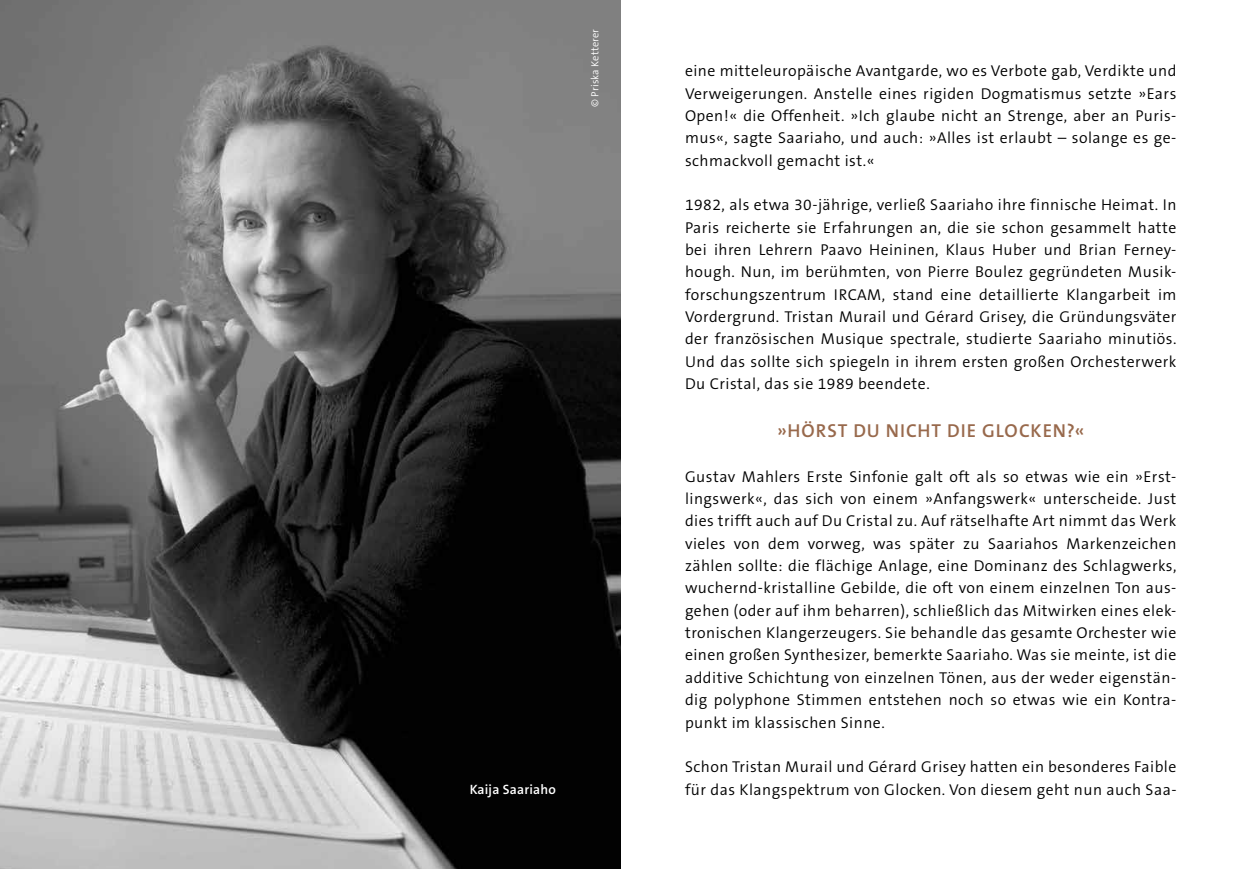
<style>
.page{position:relative;width:1241px;height:869px;background:#fff}
.page>*{position:absolute;margin:0;border:0;box-sizing:border-box;transform-origin:0 0}
.t1{font:600 18.9px "The Sans B W6";letter-spacing:.05em;color:#98694c}
.t2{font:300 15.75px/22.4px "The Sans B W4";letter-spacing:.03em;color:#000;text-align:justify}
.t3{font:600 13.65px "The Sans B W6";letter-spacing:.015em;color:#fff}
.t4{font:300 10.5px "The Sans B W4";letter-spacing:.015em;color:#fff}
</style>
<div class="page">
<img style="left:0;top:0;width:620px;height:868px">
<p class="t4" style="left:588px;top:107px;width:80px;rotate:-90deg">© Priska Ketterer</p>
<p class="t3" style="left:469px;top:780px;width:88px">Kaija Saariaho</p>
<p class="t2" style="left:685px;top:60px;width:493px">eine mitteleuropäische Avantgarde, wo es Verbote gab, Verdikte und Verweigerungen. Anstelle eines rigiden Dogmatismus setzte »Ears Open!« die Offenheit. »Ich glaube nicht an Strenge, aber an Puris&shy;mus«, sagte Saariaho, und auch: »Alles ist erlaubt – solange es ge&shy;schmackvoll gemacht ist.«</p>
<p class="t2" style="left:685px;top:194px;width:493px">1982, als etwa 30-jährige, verließ Saariaho ihre finnische Heimat. In Paris reicherte sie Erfahrungen an, die sie schon gesammelt hatte bei ihren Lehrern Paavo Heininen, Klaus Huber und Brian Ferney&shy;hough. Nun, im berühmten, von Pierre Boulez gegründeten Musik&shy;forschungszentrum IRCAM, stand eine detaillierte Klangarbeit im Vordergrund. Tristan Murail und Gérard Grisey, die Gründungsväter der französischen Musique spectrale, studierte Saariaho minutiös.<br>Und das sollte sich spiegeln in ihrem ersten großen Orchesterwerk Du Cristal, das sie 1989 beendete.</p>
<p class="t1" style="left:776px;top:418px;width:309px">»HÖRST DU NICHT DIE GLOCKEN?«</p>
<p class="t2" style="left:685px;top:465px;width:493px">Gustav Mahlers Erste Sinfonie galt oft als so etwas wie ein »Erst&shy;lingswerk«, das sich von einem »Anfangswerk« unterscheide. Just dies trifft auch auf Du Cristal zu. Auf rätselhafte Art nimmt das Werk vieles von dem vorweg, was später zu Saariahos Markenzeichen zählen sollte: die flächige Anlage, eine Dominanz des Schlagwerks, wuchernd-kristalline Gebilde, die oft von einem einzelnen Ton aus&shy;gehen (oder auf ihm beharren), schließlich das Mitwirken eines elek&shy;tronischen Klangerzeugers. Sie behandle das gesamte Orchester wie einen großen Synthesizer, bemerkte Saariaho. Was sie meinte, ist die additive Schichtung von einzelnen Tönen, aus der weder eigenstän&shy;dig polyphone Stimmen entstehen noch so etwas wie ein Kontra&shy;punkt im klassischen Sinne.</p>
<p class="t2" style="left:685px;top:755px;width:493px">Schon Tristan Murail und Gérard Grisey hatten ein besonderes Faible für das Klangspektrum von Glocken. Von diesem geht nun auch Saa-</p>
</div>
